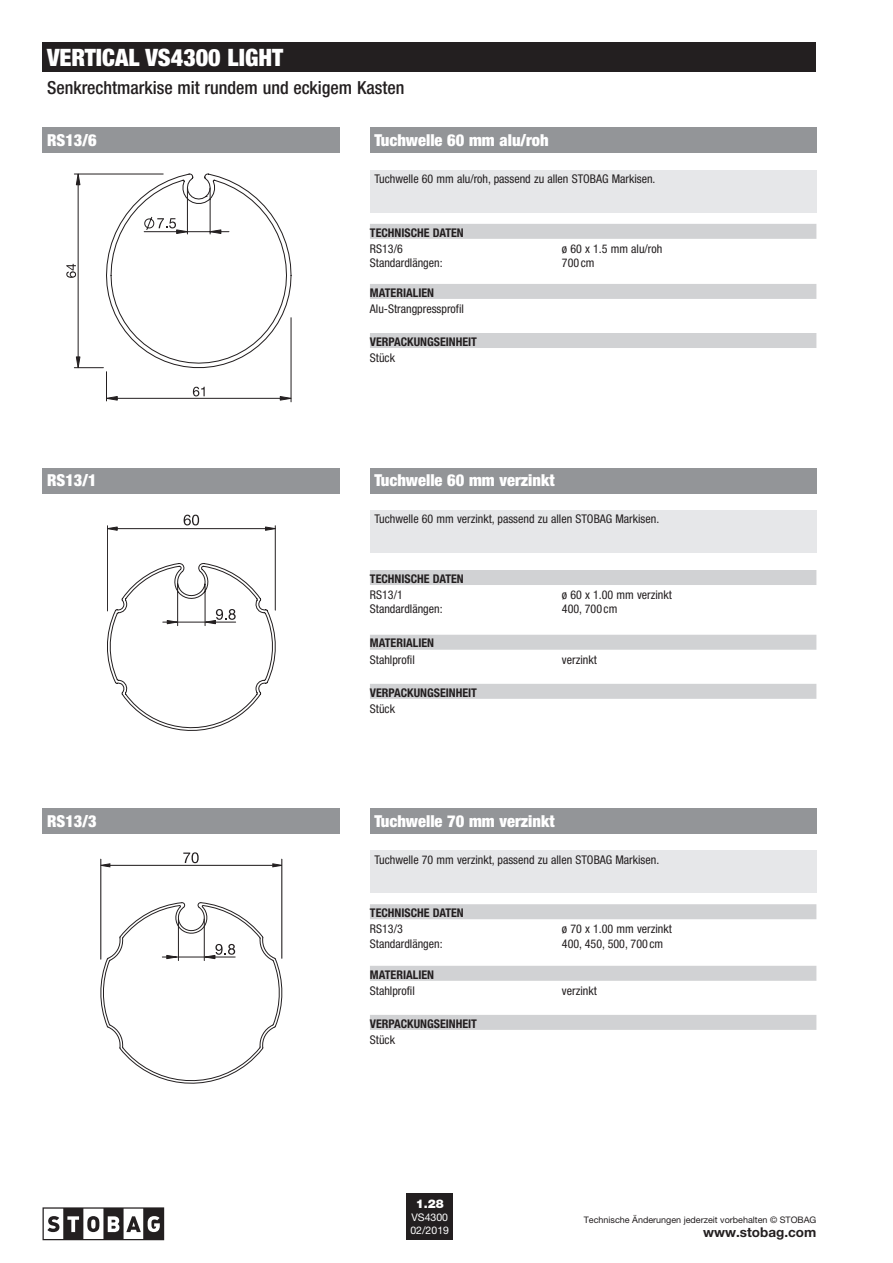
<style>
.page{position:relative;width:893px;height:1263px;background:#fff}
.page>*{position:absolute;margin:0;border:0;box-sizing:border-box;transform-origin:0 0}
.t1{font:900 condensed 24px "Helvetica Neue LT Pro";color:#fff}
.t2{font:500 condensed 18px "Helvetica Neue LT Pro";color:#231f20}
.t3{font:900 condensed 16.5px "Helvetica Neue LT Pro";color:#fff}
.t4{font:700 13.5px "Helvetica Neue LT Pro";color:#231f20}
.t5{font:condensed 12px "Helvetica Neue LT Pro";color:#231f20}
.t6{font:700 condensed 12px "Helvetica Neue LT Pro";color:#231f20}
.t7{font:900 12px "Helvetica Neue LT Pro";color:#fff}
.t8{font:10.5px/12.6px "Helvetica Neue LT Pro";color:#fff}
.t9{font:9px "Helvetica Neue LT Pro";color:#231f20}
</style>
<div class="page">
<hr style="left:291px;top:318px;width:1px;height:84px;background:#231f20">
<svg style="left:66px;top:173px;width:226px;height:228px"></svg>
<svg style="left:107px;top:515px;width:169px;height:216px"></svg>
<hr style="left:100px;top:859px;width:1px;height:100px;background:#231f20">
<hr style="left:281px;top:859px;width:1px;height:99px;background:#231f20">
<hr style="left:110px;top:865px;width:163px;height:1px;background:#231f20">
<svg style="left:100px;top:863px;width:11px;height:5px"></svg>
<svg style="left:272px;top:863px;width:11px;height:5px"></svg>
<svg style="left:100px;top:902px;width:183px;height:182px"></svg>
<svg style="left:183px;top:852px;width:16px;height:11px"></svg>
<div style="left:370px;top:128px;width:446px;height:25px;background:#939598"></div>
<div style="left:370px;top:170px;width:446px;height:43px;background:#e6e7e9"></div>
<div style="left:370px;top:333px;width:446px;height:15px;background:#d1d2d4"></div>
<div style="left:370px;top:284px;width:446px;height:15px;background:#d1d2d4"></div>
<div style="left:370px;top:224px;width:446px;height:15px;background:#d1d2d4"></div>
<div style="left:370px;top:468px;width:446px;height:25px;background:#939598"></div>
<div style="left:370px;top:510px;width:446px;height:43px;background:#e6e7e9"></div>
<div style="left:370px;top:684px;width:446px;height:15px;background:#d1d2d4"></div>
<div style="left:370px;top:635px;width:446px;height:15px;background:#d1d2d4"></div>
<div style="left:370px;top:570px;width:446px;height:15px;background:#d1d2d4"></div>
<div style="left:370px;top:808px;width:446px;height:25px;background:#939598"></div>
<div style="left:370px;top:850px;width:446px;height:43px;background:#e6e7e9"></div>
<div style="left:370px;top:1015px;width:446px;height:15px;background:#d1d2d4"></div>
<div style="left:370px;top:966px;width:446px;height:15px;background:#d1d2d4"></div>
<div style="left:370px;top:904px;width:446px;height:15px;background:#d1d2d4"></div>
<div style="left:406px;top:1193px;width:47px;height:47px;background:#231f20"></div>
<div style="left:43px;top:43px;width:773px;height:29px;background:#231f20"></div>
<svg style="left:43px;top:1207px;width:121px;height:33px"></svg>
<div style="left:43px;top:128px;width:297px;height:25px;background:#939598"></div>
<div style="left:43px;top:468px;width:297px;height:25px;background:#939598"></div>
<div style="left:43px;top:808px;width:297px;height:25px;background:#939598"></div>
<h1 class="t1" style="left:47px;top:43px;width:238px">VERTICAL VS4300 LIGHT</h1>
<h2 class="t2" style="left:47px;top:76px;width:359px">Senkrechtmarkise mit rundem und eckigem Kasten</h2>
<h3 class="t3" style="left:374px;top:130px;width:176px">Tuchwelle 60 mm alu/roh</h3>
<p class="t5" style="left:374px;top:172px;width:283px">Tuchwelle 60 mm alu/roh, passend zu allen STOBAG Markisen.</p>
<h3 class="t3" style="left:47px;top:130px;width:51px">RS13/6</h3>
<p class="t6" style="left:370px;top:225px;width:95px">TECHNISCHE DATEN</p>
<p class="t5" style="left:370px;top:242px;width:34px">RS13/6</p>
<p class="t5" style="left:562px;top:242px;width:102px">ø 60 x 1.5 mm alu/roh</p>
<p class="t5" style="left:370px;top:256px;width:74px">Standardlängen:</p>
<p class="t5" style="left:562px;top:256px;width:34px">700 cm</p>
<p class="t6" style="left:370px;top:285px;width:66px">MATERIALIEN</p>
<p class="t5" style="left:370px;top:302px;width:95px">Alu-Strangpressprofil</p>
<h3 class="t3" style="left:47px;top:470px;width:51px">RS13/1</h3>
<h3 class="t3" style="left:47px;top:810px;width:51px">RS13/3</h3>
<p class="t6" style="left:370px;top:334px;width:109px">VERPACKUNGSEINHEIT</p>
<p class="t5" style="left:370px;top:351px;width:27px">Stück</p>
<h3 class="t3" style="left:374px;top:470px;width:182px">Tuchwelle 60 mm verzinkt</h3>
<p class="t5" style="left:374px;top:512px;width:286px">Tuchwelle 60 mm verzinkt, passend zu allen STOBAG Markisen.</p>
<p class="t6" style="left:370px;top:571px;width:95px">TECHNISCHE DATEN</p>
<p class="t5" style="left:370px;top:588px;width:34px">RS13/1</p>
<p class="t5" style="left:562px;top:588px;width:111px">ø 60 x 1.00 mm verzinkt</p>
<p class="t5" style="left:370px;top:602px;width:74px">Standardlängen:</p>
<p class="t5" style="left:562px;top:602px;width:57px">400, 700 cm</p>
<p class="t6" style="left:370px;top:636px;width:66px">MATERIALIEN</p>
<p class="t5" style="left:370px;top:653px;width:46px">Stahlprofil</p>
<p class="t5" style="left:562px;top:653px;width:36px">verzinkt</p>
<p class="t6" style="left:370px;top:685px;width:109px">VERPACKUNGSEINHEIT</p>
<p class="t5" style="left:370px;top:702px;width:27px">Stück</p>
<h3 class="t3" style="left:374px;top:810px;width:182px">Tuchwelle 70 mm verzinkt</h3>
<p class="t5" style="left:374px;top:852px;width:286px">Tuchwelle 70 mm verzinkt, passend zu allen STOBAG Markisen.</p>
<p class="t6" style="left:370px;top:905px;width:95px">TECHNISCHE DATEN</p>
<p class="t5" style="left:370px;top:922px;width:34px">RS13/3</p>
<p class="t5" style="left:562px;top:922px;width:111px">ø 70 x 1.00 mm verzinkt</p>
<p class="t5" style="left:370px;top:936px;width:74px">Standardlängen:</p>
<p class="t5" style="left:562px;top:936px;width:103px">400, 450, 500, 700 cm</p>
<p class="t6" style="left:370px;top:967px;width:66px">MATERIALIEN</p>
<p class="t5" style="left:370px;top:984px;width:46px">Stahlprofil</p>
<p class="t5" style="left:562px;top:984px;width:36px">verzinkt</p>
<p class="t6" style="left:370px;top:1016px;width:109px">VERPACKUNGSEINHEIT</p>
<p class="t5" style="left:370px;top:1033px;width:27px">Stück</p>
<p class="t7" style="left:416px;top:1197px;width:30px">1.28</p>
<p class="t8" style="left:410px;top:1211px;width:40px">VS4300<br>02/2019</p>
<p class="t9" style="left:584px;top:1214px;width:234px">Technische Änderungen jederzeit vorbehalten © STOBAG</p>
<p class="t4" style="left:703px;top:1224px;width:115px">www.stobag.com</p>
</div>
